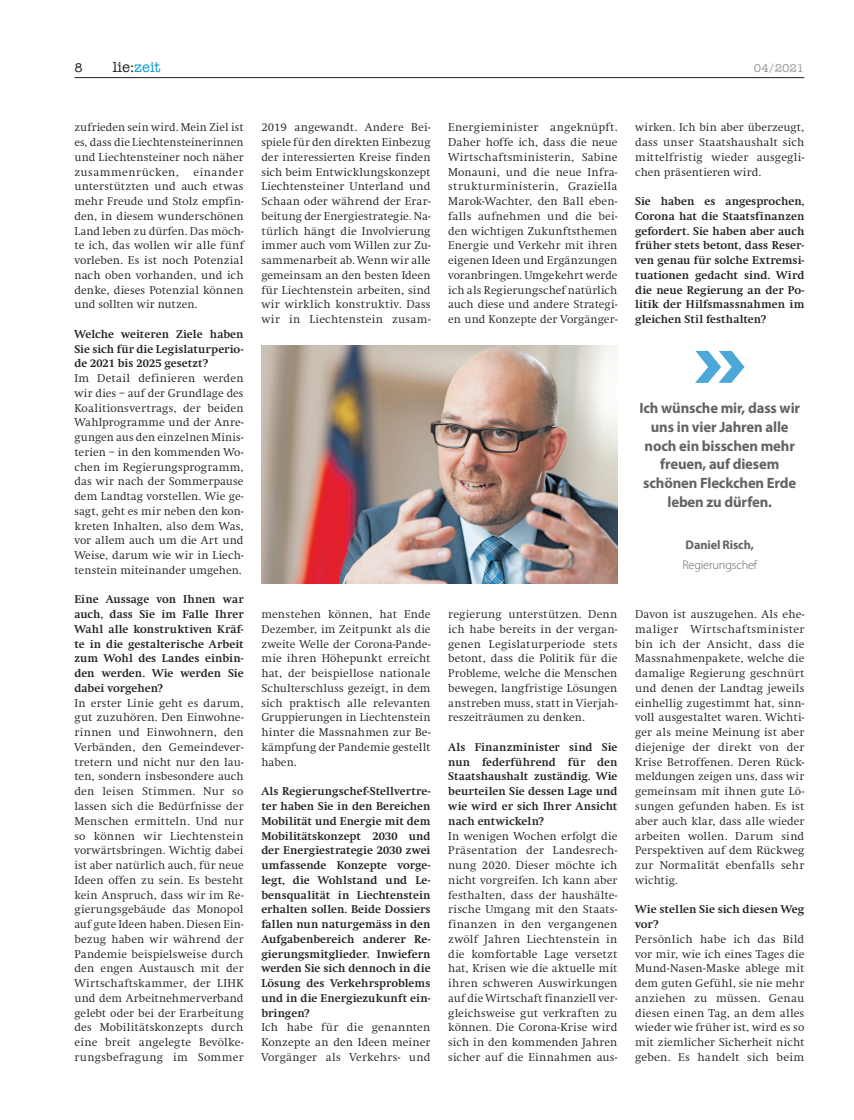
<style>
.page{position:relative;width:854px;height:1120px;background:#fff}
.page>*{position:absolute;margin:0;border:0;box-sizing:border-box;transform-origin:0 0}
.t1{font:700 15px/18.8px "Myriad Pro";letter-spacing:-.01em;color:#636366;text-align:center}
.t2{font:15px "American Typewriter";color:#231f20}
.t3{font:300 12.5px "Myriad Pro";letter-spacing:-.01em;color:#636366}
.t4{font:700 12.5px "Myriad Pro";letter-spacing:-.01em;color:#636366}
.t5{font:500 12.5px "American Typewriter";color:#231f20}
.t6{font:300 11.75px/14.8px "Swift";letter-spacing:.01em;color:#231f20;text-align:justify}
.t7{font:700 11.75px/14.8px "Swift";letter-spacing:.01em;color:#231f20;text-align:justify}
.t8{font:500 11.25px "American Typewriter";color:#939598}
.s1{color:#0b9ad1}
</style>
<div class="page">
<hr style="left:74px;top:77px;width:730px;height:1px;background:#231f20">
<img style="left:261px;top:345px;width:356px;height:238px">
<svg style="left:695px;top:351px;width:50px;height:32px"></svg>
<p class="t5" style="left:74px;top:60px;width:10px">8</p>
<p class="t2" style="left:113px;top:55px;width:49px">lie:<span class="s1">zeit</span></p>
<p class="t8" style="left:754px;top:62px;width:52px">04/2021</p>
<p class="t6" style="left:74px;top:120px;width:171px">zufrieden sein wird. Mein Ziel ist es, dass die Liechtensteinerinnen und Liechtensteiner noch näher zusammenrücken, einander unterstützten und auch etwas mehr Freude und Stolz empfin&shy;den, in diesem wunderschönen Land leben zu dürfen. Das möch&shy;te ich, das wollen wir alle fünf vorleben. Es ist noch Potenzial nach oben vorhanden, und ich denke, dieses Potenzial können und sollten wir nutzen.</p>
<p class="t7" style="left:74px;top:327px;width:171px">Welche weiteren Ziele haben Sie sich für die Legislaturperio&shy;de 2021 bis 2025 gesetzt?</p>
<p class="t6" style="left:74px;top:371px;width:171px">Im Detail definieren werden wir dies – auf der Grundlage des Koalitionsvertrags, der beiden Wahlprogramme und der Anre&shy;gungen aus den einzelnen Minis&shy;terien – in den kommenden Wo&shy;chen im Regierungsprogramm, das wir nach der Sommerpause dem Landtag vorstellen. Wie ge&shy;sagt, geht es mir neben den kon&shy;kreten Inhalten, also dem Was, vor allem auch um die Art und Weise, darum wie wir in Liech&shy;tenstein miteinander umgehen.</p>
<p class="t7" style="left:74px;top:592px;width:171px">Eine Aussage von Ihnen war auch, dass Sie im Falle Ihrer Wahl alle konstruktiven Kräf&shy;te in die gestalterische Arbeit zum Wohl des Landes einbin&shy;den werden. Wie werden Sie dabei vorgehen?</p>
<p class="t6" style="left:74px;top:696px;width:171px">In erster Linie geht es darum, gut zuzuhören. Den Einwohne&shy;rinnen und Einwohnern, den Verbänden, den Gemeindever&shy;tretern und nicht nur den lau&shy;ten, sondern insbesondere auch den leisen Stimmen. Nur so lassen sich die Bedürfnisse der Menschen ermitteln. Und nur so können wir Liechtenstein vorwärtsbringen. Wichtig dabei ist aber natürlich auch, für neue Ideen offen zu sein. Es besteht kein Anspruch, dass wir im Re&shy;gierungsgebäude das Monopol auf gute Ideen haben. Diesen Ein&shy;bezug haben wir während der Pandemie beispielsweise durch den engen Austausch mit der Wirtschaftskammer, der LIHK und dem Arbeitnehmerverband gelebt oder bei der Erarbeitung des Mobilitätskonzepts durch eine breit angelegte Bevölke&shy;rungsbefragung im Sommer</p>
<p class="t6" style="left:261px;top:120px;width:171px">2019 angewandt. Andere Bei&shy;spiele für den direkten Einbezug der interessierten Kreise finden sich beim Entwicklungskonzept Liechtensteiner Unterland und Schaan oder während der Erar&shy;beitung der Energiestrategie. Na&shy;türlich hängt die Involvierung immer auch vom Willen zur Zu&shy;sammenarbeit ab. Wenn wir alle gemeinsam an den besten Ideen für Liechtenstein arbeiten, sind wir wirklich konstruktiv. Dass wir in Liechtenstein zusam-</p>
<p class="t6" style="left:261px;top:607px;width:171px">menstehen können, hat Ende Dezember, im Zeitpunkt als die zweite Welle der Corona-Pande&shy;mie ihren Höhepunkt erreicht hat, der beispiellose nationale Schulterschluss gezeigt, in dem sich praktisch alle relevanten Gruppierungen in Liechtenstein hinter die Massnahmen zur Be&shy;kämpfung der Pandemie gestellt haben.</p>
<p class="t7" style="left:261px;top:784px;width:171px">Als Regierungschef-Stellvertre&shy;ter haben Sie in den Bereichen Mobilität und Energie mit dem Mobilitätskonzept 2030 und der Energiestrategie 2030 zwei umfassende Konzepte vorge&shy;legt, die Wohlstand und Le&shy;bensqualität in Liechtenstein erhalten sollen. Beide Dossiers fallen nun naturgemäss in den Aufgabenbereich anderer Re&shy;gierungsmitglieder. Inwiefern werden Sie sich dennoch in die Lösung des Verkehrsproblems und in die Energiezukunft ein&shy;bringen?</p>
<p class="t6" style="left:261px;top:1020px;width:171px">Ich habe für die genannten Konzepte an den Ideen meiner Vorgänger als Verkehrs- und</p>
<p class="t6" style="left:448px;top:120px;width:171px">Energieminister angeknüpft.<br>Daher hoffe ich, dass die neue Wirtschaftsministerin, Sabine Monauni, und die neue Infra&shy;strukturministerin, Graziella Marok-Wachter, den Ball eben&shy;falls aufnehmen und die bei&shy;den wichtigen Zukunftsthemen Energie und Verkehr mit ihren eigenen Ideen und Ergänzungen voranbringen. Umgekehrt werde ich als Regierungschef natürlich auch diese und andere Strategi&shy;en und Konzepte der Vorgänger-</p>
<p class="t6" style="left:635px;top:120px;width:171px">wirken. Ich bin aber überzeugt, dass unser Staatshaushalt sich mittelfristig wieder ausgegli&shy;chen präsentieren wird.</p>
<p class="t7" style="left:635px;top:194px;width:171px">Sie haben es angesprochen, Corona hat die Staatsfinanzen gefordert. Sie haben aber auch früher stets betont, dass Reser&shy;ven genau für solche Extremsi&shy;tuationen gedacht sind. Wird die neue Regierung an der Po&shy;litik der Hilfsmassnahmen im gleichen Stil festhalten?</p>
<p class="t6" style="left:448px;top:607px;width:171px">regierung unterstützen. Denn ich habe bereits in der vergan&shy;genen Legislaturperiode stets betont, dass die Politik für die Probleme, welche die Menschen bewegen, langfristige Lösungen anstreben muss, statt in Vierjah&shy;reszeiträumen zu denken.</p>
<p class="t7" style="left:448px;top:740px;width:171px">Als Finanzminister sind Sie nun federführend für den Staatshaushalt zuständig. Wie beurteilen Sie dessen Lage und wie wird er sich Ihrer Ansicht nach entwickeln?</p>
<p class="t6" style="left:448px;top:828px;width:171px">In wenigen Wochen erfolgt die Präsentation der Landesrech&shy;nung 2020. Dieser möchte ich nicht vorgreifen. Ich kann aber festhalten, dass der haushälte&shy;rische Umgang mit den Staats&shy;finanzen in den vergangenen zwölf Jahren Liechtenstein in die komfortable Lage versetzt hat, Krisen wie die aktuelle mit ihren schweren Auswirkungen auf die Wirtschaft finanziell ver&shy;gleichsweise gut verkraften zu können. Die Corona-Krise wird sich in den kommenden Jahren sicher auf die Einnahmen aus-</p>
<p class="t1" style="left:639px;top:399px;width:162px">Ich wünsche mir, dass wir uns in vier Jahren alle noch ein bisschen mehr freuen, auf diesem schönen Fleckchen Erde leben zu dürfen.</p>
<p class="t4" style="left:686px;top:538px;width:70px">Daniel Risch,</p>
<p class="t3" style="left:682px;top:558px;width:76px">Regierungschef</p>
<p class="t6" style="left:635px;top:607px;width:171px">Davon ist auszugehen. Als ehe&shy;maliger Wirtschaftsminister bin ich der Ansicht, dass die Massnahmenpakete, welche die damalige Regierung geschnürt und denen der Landtag jeweils einhellig zugestimmt hat, sinn&shy;voll ausgestaltet waren. Wichti&shy;ger als meine Meinung ist aber diejenige der direkt von der Krise Betroffenen. Deren Rück&shy;meldungen zeigen uns, dass wir gemeinsam mit ihnen gute Lö&shy;sungen gefunden haben. Es ist aber auch klar, dass alle wieder arbeiten wollen. Darum sind Perspektiven auf dem Rückweg zur Normalität ebenfalls sehr wichtig.</p>
<p class="t7" style="left:635px;top:902px;width:171px">Wie stellen Sie sich diesen Weg vor?</p>
<p class="t6" style="left:635px;top:932px;width:171px">Persönlich habe ich das Bild vor mir, wie ich eines Tages die Mund-Nasen-Maske ablege mit dem guten Gefühl, sie nie mehr anziehen zu müssen. Genau diesen einen Tag, an dem alles wieder wie früher ist, wird es so mit ziemlicher Sicherheit nicht geben. Es handelt sich beim</p>
</div>
